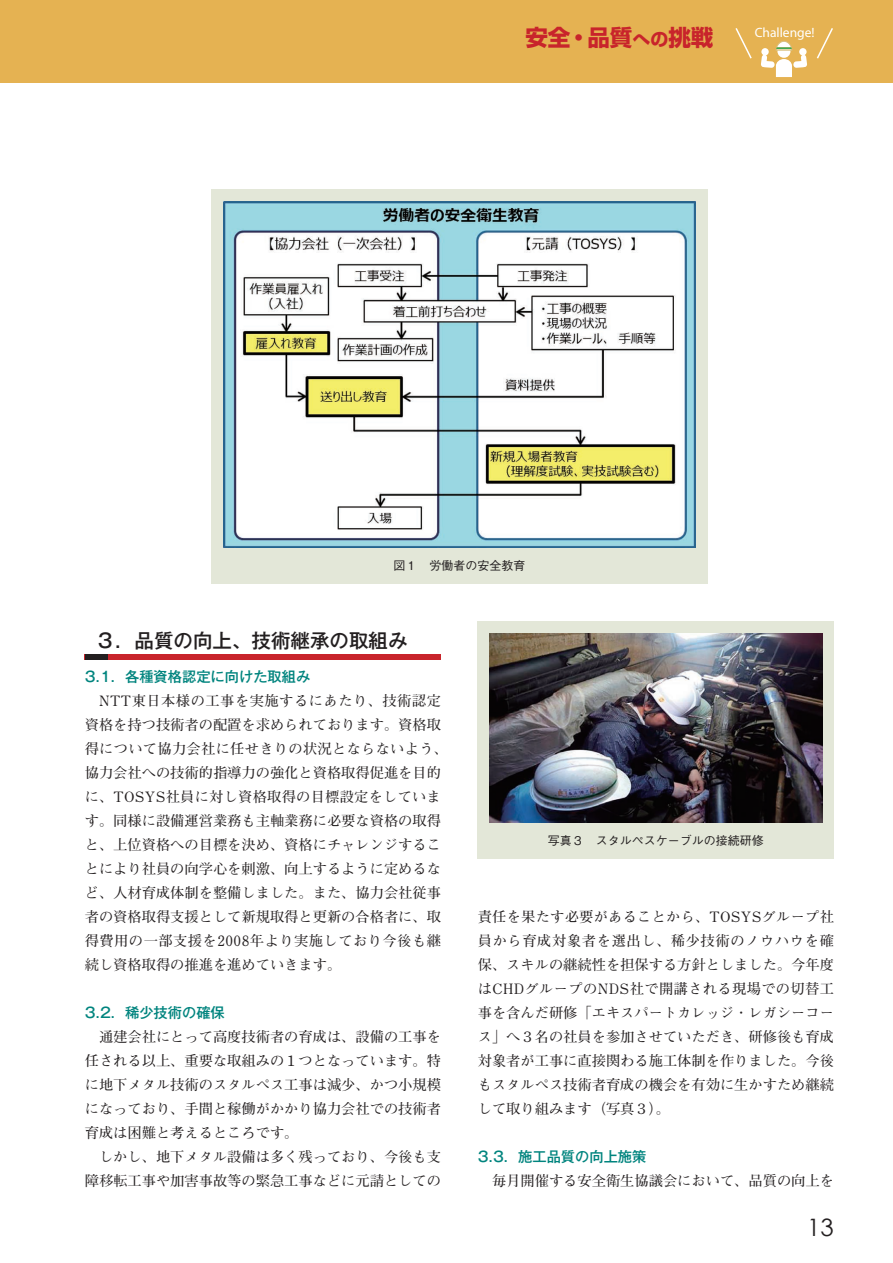
<style>
.page{position:relative;width:893px;height:1263px;background:#fff}
.page>*{position:absolute;margin:0;border:0;box-sizing:border-box;transform-origin:0 0}
.t1{font:24px "Century Gothic";color:#231f20}
.t2{font:700 22.5px "Shin Go Pr 5";color:#c8242b}
.t3{font:500 19.5px "Gothic MB101 Pr 5";color:#231f20}
.t4{font:700 14.25px/24px "Futo Min A101 Pr 6 N";color:#231f20}
.t5{font:500 14.25px "Gothic MB101 Pr 6 N";color:#00847e}
.t6{font:13.5px "Myriad";color:#fff}
.t7{font:500 12px "Gothic BBB Pr 6 N";color:#231f20}
.s1{font-size:18px}
</style>
<div class="page">
<div style="left:0;top:0;width:893px;height:83px;background:#e5b252"></div>
<svg style="left:761px;top:41px;width:46px;height:36px"></svg>
<svg style="left:735px;top:28px;width:17px;height:31px"></svg>
<svg style="left:816px;top:28px;width:17px;height:31px"></svg>
<div style="left:85px;top:654px;width:356px;height:5px;background:#c8242b"></div>
<div style="left:85px;top:654px;width:22px;height:5px;background:#231f20"></div>
<div style="left:211px;top:189px;width:497px;height:395px;background:#e3e7d8"></div>
<img style="left:223px;top:201px;width:473px;height:346px">
<div style="left:478px;top:621px;width:356px;height:237px;background:#e3e7d8"></div>
<img style="left:490px;top:633px;width:332px;height:189px">
<h2 class="t2" style="left:525px;top:20px;width:189px">安全・品質<span class="s1">への</span>挑戦</h2>
<p class="t6" style="left:755px;top:26px;width:61px">Challenge!</p>
<p class="t7" style="left:393px;top:556px;width:133px">図１　労働者の安全教育</p>
<h3 class="t3" style="left:96px;top:624px;width:313px">３．品質の向上、技術継承の取組み</h3>
<p class="t5" style="left:85px;top:664px;width:227px">3.1．各種資格認定に向けた取組み</p>
<p class="t4" style="left:85px;top:688px;width:365px">　NTT東日本様の工事を実施するにあたり、技術認定資格を持つ技術者の配置を求められております。資格取得について協力会社に任せきりの状況とならないよう、協力会社への技術的指導力の強化と資格取得促進を目的に、TOSYS社員に対し資格取得の目標設定をしています。同様に設備運営業務も主軸業務に必要な資格の取得と、上位資格への目標を決め、資格にチャレンジすることにより社員の向学心を刺激、向上するように定めるなど、人材育成体制を整備しました。また、協力会社従事者の資格取得支援として新規取得と更新の合格者に、取得費用の一部支援を2008年より実施しており今後も継続し資格取得の推進を進めていきます。</p>
<p class="t5" style="left:85px;top:1000px;width:142px">3.2．稀少技術の確保</p>
<p class="t4" style="left:85px;top:1024px;width:358px">　通建会社にとって高度技術者の育成は、設備の工事を任される以上、重要な取組みの１つとなっています。特に地下メタル技術のスタルペス工事は減少、かつ小規模になっており、手間と稼働がかかり協力会社での技術者育成は困難と考えるところです。<br>　しかし、地下メタル設備は多く残っており、今後も支障移転工事や加害事故等の緊急工事などに元請としての</p>
<p class="t7" style="left:548px;top:830px;width:217px">写真３　スタルペスケーブルの接続研修</p>
<p class="t4" style="left:478px;top:904px;width:358px;text-align:justify">責任を果たす必要があることから、TOSYSグループ社員から育成対象者を選出し、稀少技術のノウハウを確保、スキルの継続性を担保する方針としました。今年度はCHDグループのNDS社で開講される現場での切替工事を含んだ研修「エキスパートカレッジ・レガシーコース」へ３名の社員を参加させていただき、研修後も育成対象者が工事に直接関わる施工体制を作りました。今後もスタルペス技術者育成の機会を有効に生かすため継続して取り組みます（写真３）。</p>
<p class="t5" style="left:478px;top:1144px;width:170px">3.3．施工品質の向上施策</p>
<p class="t4" style="left:478px;top:1168px;width:358px">　毎月開催する安全衛生協議会において、品質の向上を</p>
<h1 class="t1" style="left:807px;top:1210px;width:28px">13</h1>
</div>
